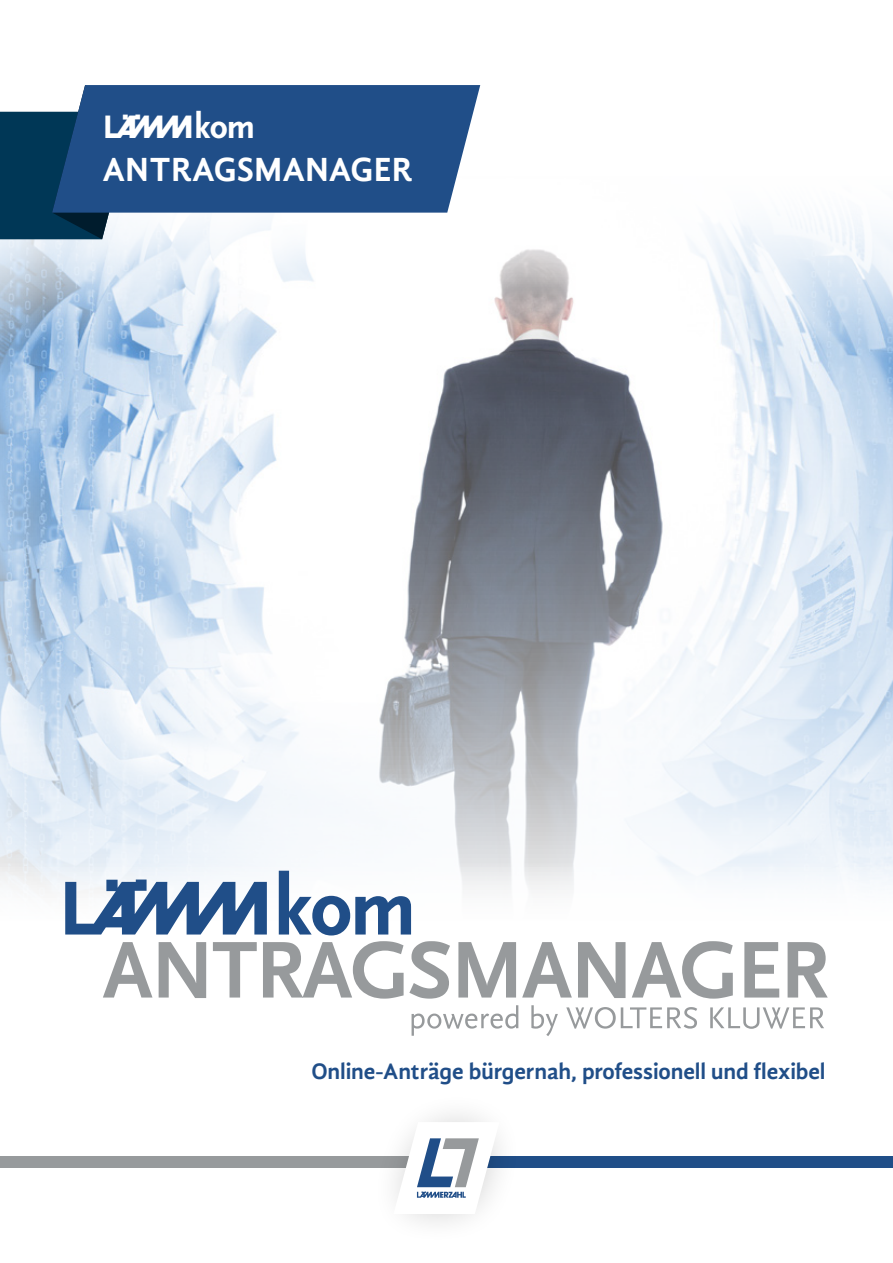
<style>
.page{position:relative;width:893px;height:1263px;background:#fff}
.page>*{position:absolute;margin:0;border:0;box-sizing:border-box;transform-origin:0 0}
.t1{font:700 34.5px "Gandhi Sans";color:#fff}
.t2{font:700 34.5px "LAEM Mkom";color:#fff}
.t3{font:700 23.1px "Gandhi Sans";letter-spacing:-.005em;color:#204e88}
</style>
<div class="page">
<img style="left:53px;top:345px;width:840px;height:516px">
<svg style="left:53px;top:218px;width:840px;height:127px"></svg>
<svg style="left:0;top:239px;width:53px;height:918px"></svg>
<div style="left:0;top:861px;width:893px;height:185px;background:#fff"></div>
<svg style="left:0;top:111px;width:135px;height:128px;background:#164661"></svg>
<svg style="left:52px;top:85px;width:428px;height:128px;background:#2b578d"></svg>
<div style="left:0;top:1157px;width:446px;height:11px;background:#979a9c"></div>
<div style="left:446px;top:1157px;width:447px;height:11px;background:#204e88"></div>
<div style="left:371px;top:1092px;width:151px;height:153px;background:#000;opacity:.2"></div>
<svg style="left:393px;top:1122px;width:106px;height:92px"></svg>
<svg style="left:103px;top:941px;width:725px;height:58px"></svg>
<svg style="left:65px;top:871px;width:346px;height:64px"></svg>
<svg style="left:412px;top:1005px;width:412px;height:31px"></svg>
<h1 class="t2" style="left:102px;top:106px;width:153px">L</h1>
<h1 class="t1" style="left:102px;top:150px;width:312px">ANTRAGSMANAGER</h1>
<p class="t3" style="left:311px;top:1057px;width:516px">Online-Anträge bürgernah, professionell und flexibel</p>
</div>
